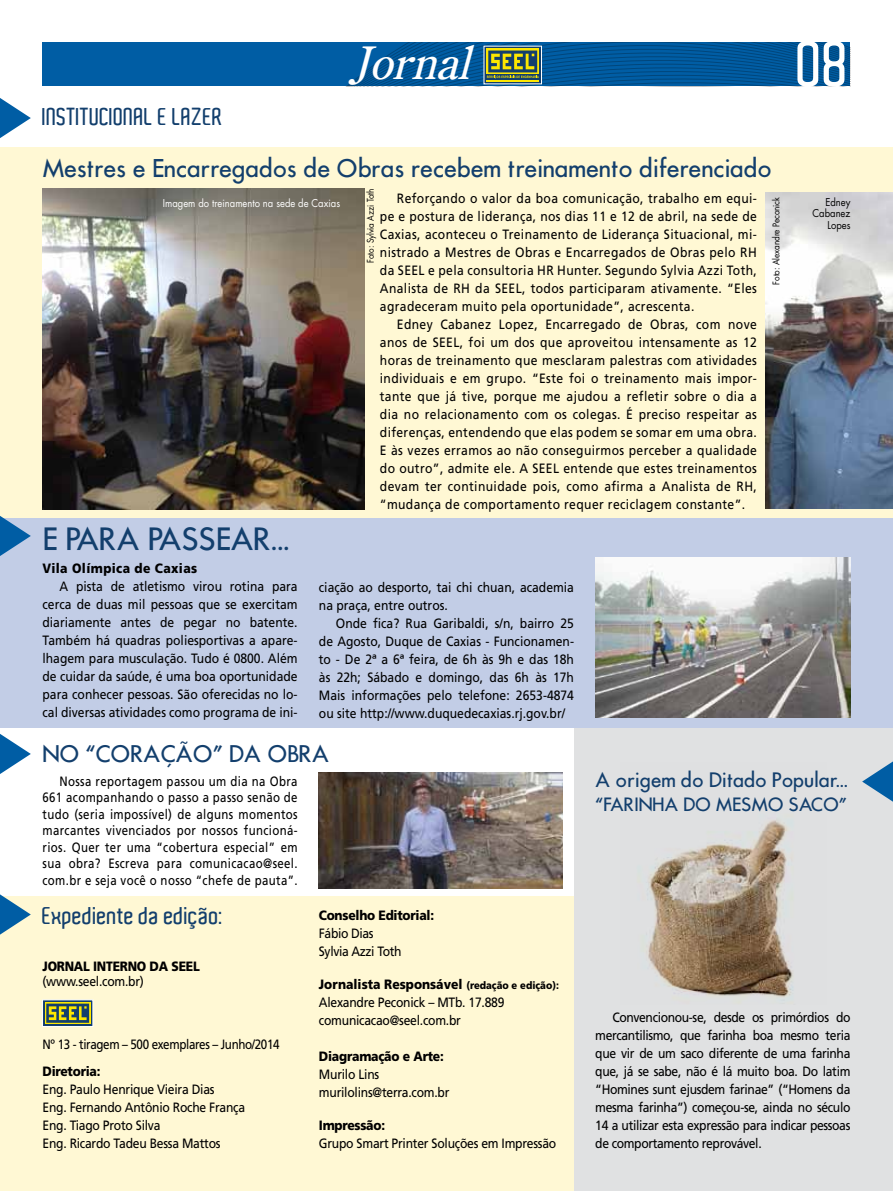
<style>
.page{position:relative;width:893px;height:1191px;background:#fff}
.page>*{position:absolute;margin:0;border:0;box-sizing:border-box;transform-origin:0 0}
.t1{font:600 61.8px "Aldo";color:#fff}
.t2{font:italic 44.4px "Century Old Style";color:#fff}
.t3{font:500 30.15px "Futura";letter-spacing:-.01em;color:#133f6d}
.t4{font:500 24px "Futura";letter-spacing:-.01em;color:#133f6d}
.t5{font:600 23.55px "Aldo";color:#133f6d}
.t6{font:500 22.5px "Futura";letter-spacing:-.01em;color:#133f6d}
.t7{font:500 19.5px "Futura";letter-spacing:-.01em;color:#133f6d}
.t8{font:500 18px "Futura";letter-spacing:-.01em;color:#133f6d}
.t9{font:13.5px/18px "Frutiger LT";letter-spacing:-.02em;color:#000;text-align:justify;scale:.9 1}
.t10{font:13.5px/16.5px "Frutiger LT";letter-spacing:-.02em;color:#000;text-align:justify;scale:.85 1}
.t11{font:900 13.5px "Frutiger LT";letter-spacing:-.02em;color:#000;scale:.9 1}
.t12{font:13.5px/18px "Frutiger LT";color:#000;scale:.9 1}
.t13{font:13.5px "Frutiger LT";letter-spacing:-.02em;color:#000;scale:.86 1}
.t14{font:900 13.5px "Frutiger LT";letter-spacing:.03em;color:#000;scale:.9 1}
.t15{font:10.5px "Futura";color:#fff;scale:.9 1}
.t16{font:10.5px/11.2px "Futura";color:#000;text-align:right;scale:.9 1}
.t17{font:9px "Futura";letter-spacing:-.01em;color:#000;scale:.9 1}
.s1{font-weight:900}
.s2{font-weight:900;font-size:10.5px}
</style>
<div class="page">
<div style="left:0;top:896px;width:573px;height:295px;background:#fff8d4"></div>
<div style="left:574px;top:724px;width:319px;height:467px;background:#e0e1e2"></div>
<div style="left:0;top:514px;width:893px;height:213px;background:#c2cde6"></div>
<div style="left:0;top:147px;width:893px;height:370px;background:#fff8d4"></div>
<svg style="left:42px;top:999px;width:52px;height:28px"></svg>
<svg style="left:0;top:894px;width:31px;height:40px"></svg>
<svg style="left:0;top:98px;width:31px;height:40px"></svg>
<svg style="left:0;top:516px;width:31px;height:40px"></svg>
<svg style="left:0;top:734px;width:31px;height:40px"></svg>
<svg style="left:862px;top:761px;width:31px;height:40px"></svg>
<svg style="left:43px;top:43px;width:807px;height:43px"></svg>
<hr style="left:487px;top:80px;width:52px;height:1px;background:#fde700">
<img style="left:43px;top:188px;width:321px;height:322px">
<img style="left:765px;top:192px;width:128px;height:317px">
<img style="left:319px;top:772px;width:243px;height:116px">
<img style="left:595px;top:557px;width:255px;height:161px">
<img style="left:638px;top:820px;width:155px;height:183px">
<h3 class="t5" style="left:43px;top:103px;width:182px">INSTITUCIONAL E LAZER</h3>
<h2 class="t2" style="left:351px;top:33px;width:118px">Jornal</h2>
<h3 class="t4" style="left:43px;top:152px;width:731px">Mestres e Encarregados de Obras recebem treinamento diferenciado</h3>
<h1 class="t1" style="left:797px;top:30px;width:54px">08</h1>
<p class="t17" style="left:364px;top:263px;width:84px;rotate:-90deg">Foto: Sylvia Azzi Toth</p>
<p class="t9" style="left:380px;top:189px;width:420px;text-indent:17px">Reforçando o valor da boa comunicação, trabalho em equi&shy;pe e postura de liderança, nos dias 11 e 12 de abril, na sede de Caxias, aconteceu o Treinamento de Liderança Situacional, mi&shy;nistrado a Mestres de Obras e Encarregados de Obras pelo RH da SEEL e pela consultoria HR Hunter. Segundo Sylvia Azzi Toth, Analista de RH da SEEL, todos participaram ativamente. “Eles agradeceram muito pela oportunidade”, acrescenta.</p>
<p class="t9" style="left:380px;top:315px;width:420px;text-indent:17px">Edney Cabanez Lopez, Encarregado de Obras, com nove anos de SEEL, foi um dos que aproveitou intensamente as 12 horas de treinamento que mesclaram palestras com atividades individuais e em grupo. “Este foi o treinamento mais impor&shy;tante que já tive, porque me ajudou a refletir sobre o dia a dia no relacionamento com os colegas. É preciso respeitar as diferenças, entendendo que elas podem se somar em uma obra.<br>E às vezes erramos ao não conseguirmos perceber a qualidade do outro”, admite ele. A SEEL entende que estes treinamentos devam ter continuidade pois, como afirma a Analista de RH, “mudança de comportamento requer reciclagem constante”.</p>
<p class="t17" style="left:770px;top:285px;width:99px;rotate:-90deg">Foto: Alexandre Peconick</p>
<p class="t15" style="left:163px;top:196px;width:198px">I magem do treinamento na sede de Caxias</p>
<p class="t16" style="left:812px;top:196px;width:44px">Edney<br>Cabanez<br>Lopes</p>
<h3 class="t3" style="left:43px;top:519px;width:249px">E PARA PASSEAR...</h3>
<p class="t14" style="left:43px;top:560px;width:173px">Vila Olímpica de Caxias</p>
<p class="t9" style="left:43px;top:577px;width:285px;text-indent:17px">A pista de atletismo virou rotina para cerca de duas mil pessoas que se exercitam diariamente antes de pegar no batente.<br>Também há quadras poliesportivas a apare&shy;lhagem para musculação. Tudo é 0800. Além de cuidar da saúde, é uma boa oportunidade para conhecer pessoas. São oferecidas no lo&shy;cal diversas atividades como programa de ini-</p>
<p class="t12" style="left:319px;top:578px;width:285px">ciação ao desporto, tai chi chuan, academia na praça, entre outros.</p>
<p class="t9" style="left:319px;top:614px;width:285px;text-indent:17px">Onde fica? Rua Garibaldi, s/n, bairro 25 de Agosto, Duque de Caxias - Funcionamen&shy;to - De 2ª a 6ª feira, de 6h às 9h e das 18h às 22h; Sábado e domingo, das 6h às 17h Mais informações pelo telefone: 2653-4874 ou site http://www.duquedecaxias.rj.gov.br/</p>
<h3 class="t6" style="left:43px;top:739px;width:272px">No “CORAÇÃO” da obra</h3>
<p class="t10" style="left:43px;top:773px;width:302px;text-indent:17px">Nossa reportagem passou um dia na Obra 661 acompanhando o passo a passo senão de tudo (seria impossível) de alguns momentos marcantes vivenciados por nossos funcioná&shy;rios. Quer ter uma “cobertura especial” em sua obra? Escreva para comunicacao@seel. com.br e seja você o nosso “chefe de pauta”.</p>
<h3 class="t7" style="left:595px;top:766px;width:254px">A origem do Ditado Popular...</h3>
<h3 class="t8" style="left:595px;top:792px;width:253px">“FARINHA DO MESMO SACO”</h3>
<h3 class="t5" style="left:43px;top:902px;width:183px">Expediente da edição:</h3>
<p class="t11" style="left:43px;top:958px;width:176px">JORNAL INTERNO DA SEEL</p>
<p class="t9" style="left:43px;top:972px;width:114px">(www.seel.com.br)</p>
<p class="t13" style="left:43px;top:1036px;width:277px">Nº 13 - tiragem – 500 exemplares – Junho/2014</p>
<p class="t11" style="left:43px;top:1063px;width:66px">Diretoria:</p>
<p class="t9" style="left:43px;top:1080px;width:227px;text-align:left">Eng. Paulo Henrique Vieira Dias<br>Eng. Fernando Antônio Roche França<br>Eng. Tiago Proto Silva<br>Eng. Ricardo Tadeu Bessa Mattos</p>
<p class="t11" style="left:319px;top:907px;width:130px">Conselho Editorial:</p>
<p class="t9" style="left:319px;top:924px;width:93px">Fábio Dias<br>Sylvia Azzi Toth</p>
<p class="t9" style="left:319px;top:975px;width:268px;text-align:left"><span class="s1">Jornalista Responsável</span> <span class="s2">(redação e edição):<br></span>Alexandre Peconick – MTb. 17.889 comunicacao@seel.com.br</p>
<p class="t11" style="left:319px;top:1048px;width:140px">Diagramação e Arte:</p>
<p class="t9" style="left:319px;top:1065px;width:147px">Murilo Lins murilolins@terra.com.br</p>
<p class="t11" style="left:319px;top:1117px;width:75px">Impressão:</p>
<p class="t9" style="left:319px;top:1134px;width:265px">Grupo Smart Printer Soluções em Impressão</p>
<p class="t9" style="left:595px;top:1008px;width:285px;text-indent:17px">Convencionou-se, desde os primórdios do mercantilismo, que farinha boa mesmo teria que vir de um saco diferente de uma farinha que, já se sabe, não é lá muito boa. Do latim “Homines sunt ejusdem farinae” (“Homens da mesma farinha”) começou-se, ainda no século 14 a utilizar esta expressão para indicar pessoas de comportamento reprovável.</p>
</div>
